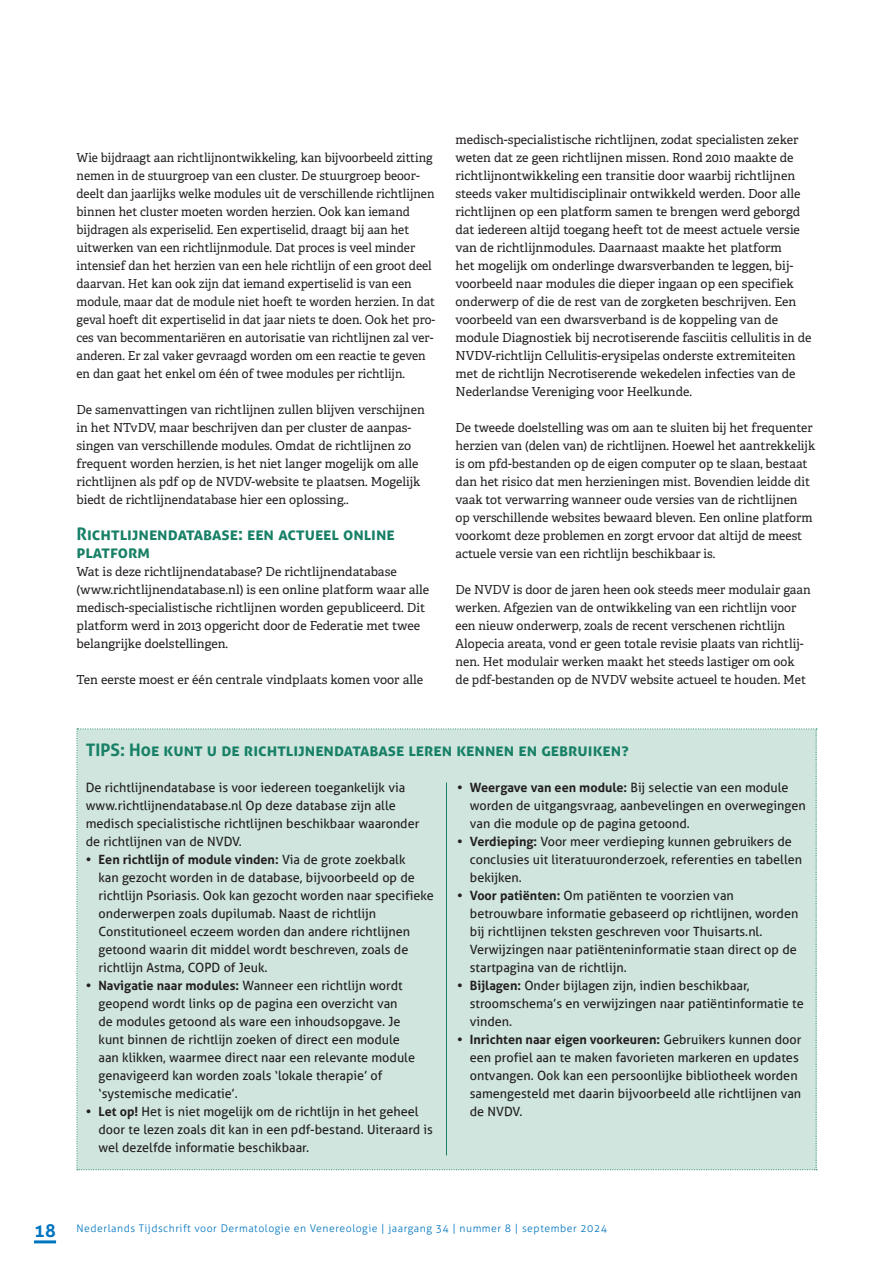
<style>
.page{position:relative;width:893px;height:1263px;background:#fff}
.page>*{position:absolute;margin:0;border:0;box-sizing:border-box;transform-origin:0 0}
.TUSSENKOP_1-Aller{font:700 17.25px "Aller";color:#178066}
.TUSSENKOP_1-Aller_THEMA{font:700 17.25px/18px "Aller";color:#178066}
.t1{font:12.75px/18px "Aller";color:#231f20}
.PLATTE_TEKS{font:12.45px/18px "Adelle";color:#231f20}
.PLATTE_TEKS-2{font:12.45px/18px "Adelle";color:#231f20;scale:.96 1}
.t2{font:300 10.5px "Aller";letter-spacing:.05em;color:#0075bf}
.s1{font-weight:700}
.s2{font-weight:700;font-size:18px}
</style>
<div class="page">
<hr style="left:34px;top:1240px;width:22px;height:3px;background:#0075bf">
<div style="left:77px;top:728px;width:740px;height:442px;background:#cfe5de"></div>
<p class="PLATTE_TEKS-2" style="left:77px;top:148px;width:375px">Wie bijdraagt aan richtlijnontwikkeling, kan bijvoorbeeld zitting nemen in de stuurgroep van een cluster. De stuurgroep beoor&shy;deelt dan jaarlijks welke modules uit de verschillende richtlijnen binnen het cluster moeten worden herzien. Ook kan iemand bijdragen als experiselid. Een expertiselid, draagt bij aan het uitwerken van een richtlijnmodule. Dat proces is veel minder intensief dan het herzien van een hele richtlijn of een groot deel daarvan. Het kan ook zijn dat iemand expertiselid is van een module, maar dat de module niet hoeft te worden herzien. In dat geval hoeft dit expertiselid in dat jaar niets te doen. Ook het pro&shy;ces van becommentariëren en autorisatie van richtlijnen zal ver&shy;anderen. Er zal vaker gevraagd worden om een reactie te geven en dan gaat het enkel om één of twee modules per richtlijn.</p>
<p class="PLATTE_TEKS" style="left:77px;top:400px;width:350px">De samenvattingen van richtlijnen zullen blijven verschijnen in het NTvDV, maar beschrijven dan per cluster de aanpas&shy;singen van verschillende modules. Omdat de richtlijnen zo frequent worden herzien, is het niet langer mogelijk om alle richtlijnen als pdf op de NVDV-website te plaatsen. Mogelijk biedt de richtlijnendatabase hier een oplossing..</p>
<p class="TUSSENKOP_1-Aller_THEMA" style="left:77px;top:525px;width:320px">Richtlijnendatabase: een actueel online platform</p>
<p class="PLATTE_TEKS" style="left:77px;top:562px;width:354px">Wat is deze richtlijnendatabase? De richtlijnendatabase (www.richtlijnendatabase.nl) is een online platform waar alle medisch-specialistische richtlijnen worden gepubliceerd. Dit platform werd in 2013 opgericht door de Federatie met twee belangrijke doelstellingen.</p>
<p class="PLATTE_TEKS" style="left:77px;top:670px;width:348px">Ten eerste moest er één centrale vindplaats komen voor alle</p>
<p class="PLATTE_TEKS" style="left:455px;top:130px;width:357px">medisch-specialistische richtlijnen, zodat specialisten zeker weten dat ze geen richtlijnen missen. Rond 2010 maakte de richtlijnontwikkeling een transitie door waarbij richtlijnen steeds vaker multidisciplinair ontwikkeld werden. Door alle richtlijnen op een platform samen te brengen werd geborgd dat iedereen altijd toegang heeft tot de meest actuele versie van de richtlijnmodules. Daarnaast maakte het platform<br>het mogelijk om onderlinge dwarsverbanden te leggen, bij&shy;voorbeeld naar modules die dieper ingaan op een specifiek onderwerp of die de rest van de zorgketen beschrijven. Een voorbeeld van een dwarsverband is de koppeling van de module Diagnostiek bij necrotiserende fasciitis cellulitis in de NVDV-richtlijn Cellulitis-erysipelas onderste extremiteiten met de richtlijn Necrotiserende wekedelen infecties van de Nederlandse Vereniging voor Heelkunde.</p>
<p class="PLATTE_TEKS" style="left:455px;top:418px;width:361px">De tweede doelstelling was om aan te sluiten bij het frequenter herzien van (delen van) de richtlijnen. Hoewel het aantrekkelijk is om pfd-bestanden op de eigen computer op te slaan, bestaat dan het risico dat men herzieningen mist. Bovendien leidde dit vaak tot verwarring wanneer oude versies van de richtlijnen<br>op verschillende websites bewaard bleven. Een online platform voorkomt deze problemen en zorgt ervoor dat altijd de meest actuele versie van een richtlijn beschikbaar is.</p>
<p class="PLATTE_TEKS" style="left:455px;top:580px;width:357px">De NVDV is door de jaren heen ook steeds meer modulair gaan werken. Afgezien van de ontwikkeling van een richtlijn voor een nieuw onderwerp, zoals de recent verschenen richtlijn Alopecia areata, vond er geen totale revisie plaats van richtlij&shy;nen. Het modulair werken maakt het steeds lastiger om ook de pdf-bestanden op de NVDV website actueel te houden. Met</p>
<p class="TUSSENKOP_1-Aller" style="left:86px;top:739px;width:544px">TIPS: Hoe kunt u de richtlijnendatabase leren kennen en gebruiken?</p>
<p class="t1" style="left:86px;top:778px;width:335px">De richtlijnendatabase is voor iedereen toegankelijk via www.richtlijnendatabase.nl Op deze database zijn alle medisch specialistische richtlijnen beschikbaar waaronder de richtlijnen van de NVDV.</p>
<p class="t1" style="left:99px;top:850px;width:337px;text-indent:-13px"><span class="s1">• Een richtlijn of module vinden:</span> Via de grote zoekbalk<br>kan gezocht worden in de database, bijvoorbeeld op de richtlijn Psoriasis. Ook kan gezocht worden naar specifieke onderwerpen zoals dupilumab. Naast de richtlijn Constitutioneel eczeem worden dan andere richtlijnen getoond waarin dit middel wordt beschreven, zoals de richtlijn Astma, COPD of Jeuk.</p>
<p class="t1" style="left:99px;top:976px;width:318px;text-indent:-13px"><span class="s1">• Navigatie naar modules:</span> Wanneer een richtlijn wordt geopend wordt links op de pagina een overzicht van de modules getoond als ware een inhoudsopgave. Je kunt binnen de richtlijn zoeken of direct een module aan klikken, waarmee direct naar een relevante module genavigeerd kan worden zoals ‘lokale therapie’ of ‘systemische medicatie’.</p>
<p class="t1" style="left:99px;top:1102px;width:336px;text-indent:-13px"><span class="s1">• Let op!</span> Het is niet mogelijk om de richtlijn in het geheel door te lezen zoals dit kan in een pdf-bestand. Uiteraard is wel dezelfde informatie beschikbaar.</p>
<p class="t1" style="left:470px;top:778px;width:337px;text-indent:-13px"><span class="s1">• Weergave van een module:</span> Bij selectie van een module worden de uitgangsvraag, aanbevelingen en overwegingen van die module op de pagina getoond.</p>
<p class="t1" style="left:470px;top:832px;width:334px;text-indent:-13px"><span class="s1">• Verdieping:</span> Voor meer verdieping kunnen gebruikers de conclusies uit literatuuronderzoek, referenties en tabellen bekijken.</p>
<p class="t1" style="left:470px;top:886px;width:330px;text-indent:-13px"><span class="s1">• Voor patiënten:</span> Om patiënten te voorzien van betrouwbare informatie gebaseerd op richtlijnen, worden bij richtlijnen teksten geschreven voor Thuisarts.nl.<br>Verwijzingen naar patiënteninformatie staan direct op de startpagina van de richtlijn.</p>
<p class="t1" style="left:470px;top:976px;width:335px;text-indent:-13px"><span class="s1">• Bijlagen:</span> Onder bijlagen zijn, indien beschikbaar, stroomschema’s en verwijzingen naar patiëntinformatie te vinden.</p>
<p class="t1" style="left:470px;top:1030px;width:333px;text-indent:-13px"><span class="s1">• Inrichten naar eigen voorkeuren:</span> Gebruikers kunnen door een profiel aan te maken favorieten markeren en updates ontvangen. Ook kan een persoonlijke bibliotheek worden samengesteld met daarin bijvoorbeeld alle richtlijnen van de NVDV.</p>
<p class="t2" style="left:34px;top:1222px;width:575px"><span class="s2">18</span> Nederlands Tijdschrift voor Dermatologie en Venereologie | jaargang 34 | nummer 8 | september 2024</p>
</div>
